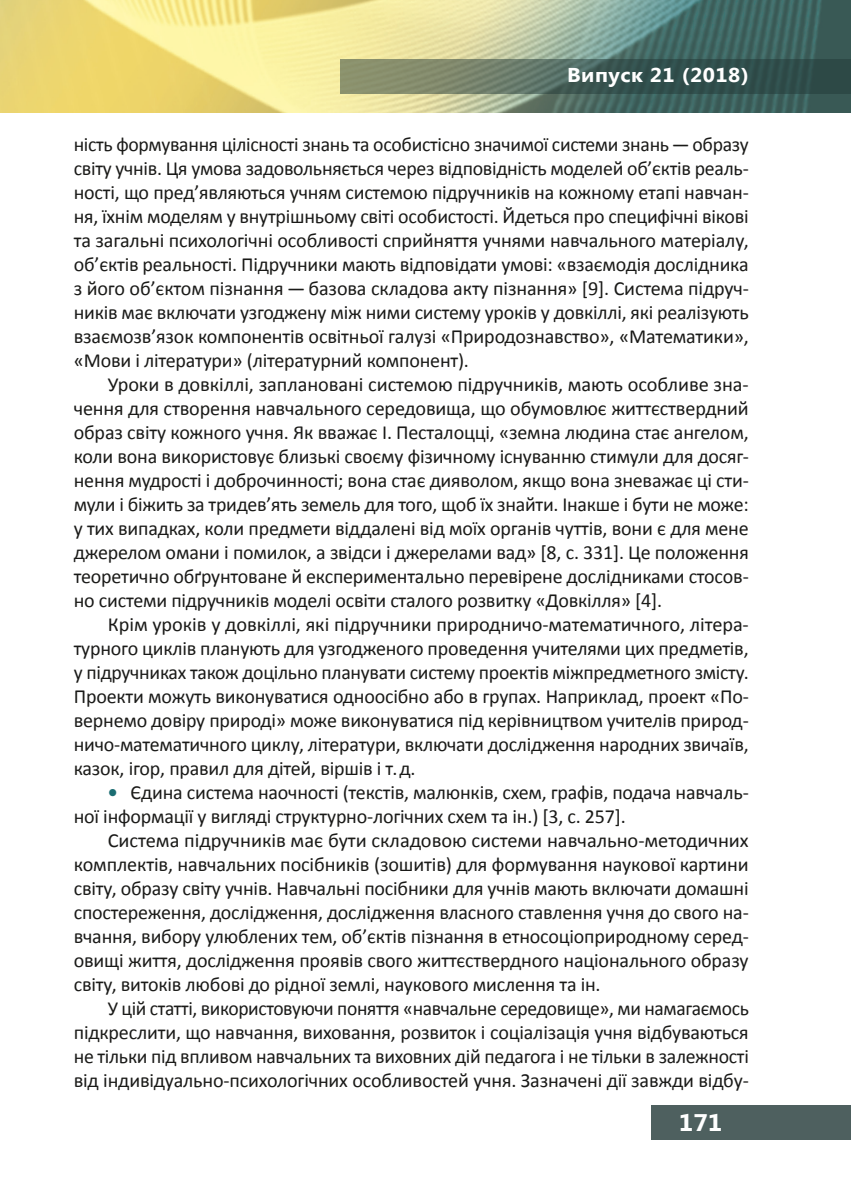
<style>
.page{position:relative;width:851px;height:1191px;background:#fff}
.page>*{position:absolute;margin:0;border:0;box-sizing:border-box;transform-origin:0 0}
.t1{font:700 24px "Segoe UI";color:#fff;scale:1.05 1}
.Main{font:20px/24px "Calibri";letter-spacing:-.01em;color:#1a1a18;text-align:justify}
.t2{font:700 20px "Segoe UI";letter-spacing:.025em;color:#fff;scale:1.06 1}
.s1{font-weight:700;color:#1b6d72}
</style>
<div class="page">
<img style="left:0;top:0;width:850px;height:113px">
<svg style="left:340px;top:60px;width:510px;height:34px;background:#52675b"></svg>
<div style="left:651px;top:1106px;width:199px;height:34px;background:#4e605f"></div>
<p class="t2" style="left:567px;top:61px;width:173px">Випуск 21 (2018)</p>
<p class="Main" style="left:74px;top:132px;width:676px">ність формування цілісності знань та особистісно значимої системи знань —образу світу учнів. Ця умова задовольняється через відповідність моделей об’єктів реаль&shy;ності, що пред’являються учням системою підручників на кожному етапі навчан&shy;ня, їхнім моделям у внутрішньому світі особистості. Йдеться про специфічні вікові та загальні психологічні особливості сприйняття учнями навчального матеріалу, об’єктів реальності. Підручники мають відповідати умові: «взаємодія дослідника з його об’єктом пізнання — базова складова акту пізнання» [9]. Система підруч&shy;ників має включати узгоджену між ними систему уроків у довкіллі, які реалізують взаємозв’язок компонентів освітньої галузі «Природознавство», «Математики», «Мови і літератури» (літературний компонент).</p>
<p class="Main" style="left:74px;top:372px;width:676px;text-indent:34px">Уроки в довкіллі, заплановані системою підручників, мають особливе зна&shy;чення для створення навчального середовища, що обумовлює життєствердний образ світу кожного учня. Як вважає І. Песталоцці, «земна людина стає ангелом, коли вона використовує близькі своєму фізичному існуванню стимули для досяг&shy;нення мудрості і доброчинності; вона стає дияволом, якщо вона зневажає ці сти&shy;мули і біжить за тридев’ять земель для того, щоб їх знайти. Інакше і бути не може: у тих випадках, коли предмети віддалені від моїх органів чуттів, вони є для мене джерелом омани і помилок, а звідси і джерелами вад» [8, с. 331]. Це положення теоретично обґрунтоване й експериментально перевірене дослідниками стосов&shy;но системи підручників моделі освіти сталого розвитку «Довкілля» [4].</p>
<p class="Main" style="left:74px;top:612px;width:676px;text-indent:34px">Крім уроків у довкіллі, які підручники природничо-математичного, літера&shy;турного циклів планують для узгодженого проведення учителями цих предметів, у підручниках також доцільно планувати систему проектів міжпредметного змісту.<br>Проекти можуть виконуватися одноосібно або в групах. Наприклад, проект «По&shy;вернемо довіру природі» може виконуватися під керівництвом учителів природ&shy;ничо-математичного циклу, літератури, включати дослідження народних звичаїв, казок, ігор, правил для дітей, віршів і т. д.</p>
<p class="Main" style="left:74px;top:780px;width:676px;text-indent:34px"><span class="s1">•</span> Єдина система наочності (текстів, малюнків, схем, графів, подача навчаль&shy;ної інформації у вигляді структурно-логічних схем та ін.) [3, с. 257].</p>
<p class="Main" style="left:74px;top:828px;width:676px;text-indent:34px">Система підручників має бути складовою системи навчально-методичних комплектів, навчальних посібників (зошитів) для формування наукової картини світу, образу світу учнів. Навчальні посібники для учнів мають включати домашні спостереження, дослідження, дослідження власного ставлення учня до свого на&shy;вчання, вибору улюблених тем, об’єктів пізнання в етносоціоприродному серед&shy;овищі життя, дослідження проявів свого життєствердного національного образу світу, витоків любові до рідної землі, наукового мислення та ін.</p>
<p class="Main" style="left:74px;top:996px;width:676px;text-indent:34px">У цій статті, використовуючи поняття «навчальне середовище», ми намагаємось підкреслити, що навчання, виховання, розвиток і соціалізація учня відбуваються не тільки під впливом навчальних та виховних дій педагога і не тільки в залежності від індивідуально-психологічних особливостей учня. Зазначені дії завжди відбу-</p>
<p class="t1" style="left:678px;top:1105px;width:43px">171</p>
</div>
